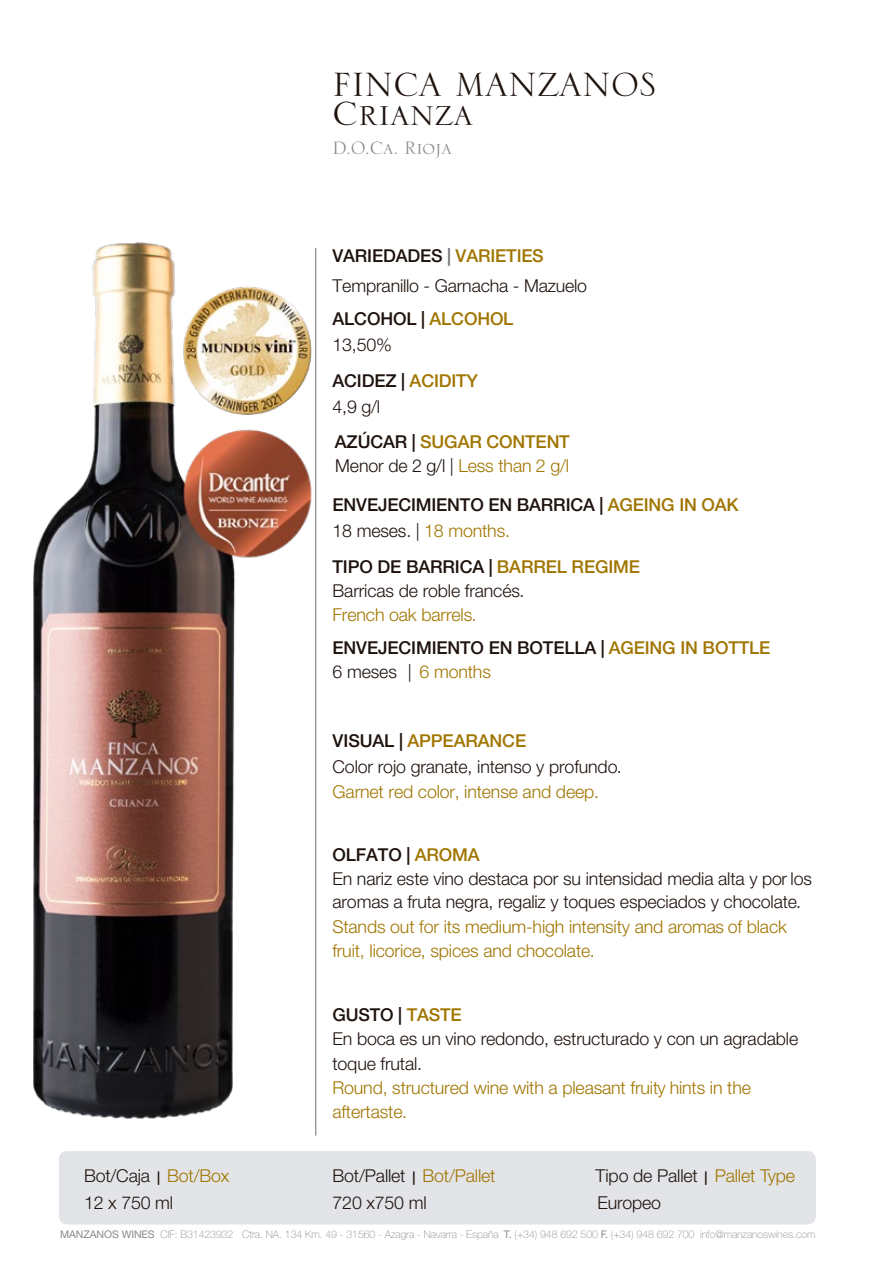
<style>
.page{position:relative;width:893px;height:1263px;background:#fff}
.page>*{position:absolute;margin:0;border:0;box-sizing:border-box;transform-origin:0 0}
.t1{font:44.4px "Serlio LT Std";color:#1e120d}
.t2{font:23.7px "Serlio LT Std";color:#89878c}
.t3{font:300 17.7px/23.4px "Helvetica Neue LT Std";letter-spacing:-.01em;color:#1e120d}
.t4{font:500 17.7px/38.5px "Helvetica Neue LT Std";letter-spacing:-.01em;color:#1e120d}
.t5{font:300 17.7px/23.9px "Helvetica Neue LT Std";letter-spacing:-.01em;color:#a07500}
.t6{font:500 17.7px/35px "Helvetica Neue LT Std";letter-spacing:-.005em;color:#a07500}
.t7{font:100 10.5px "Helvetica Neue LT Std";letter-spacing:-.005em;color:#89878c}
.s1{font-weight:500}
.s2{font-weight:500;color:#727277}
.s3{font-weight:500;color:#a07500}
.s4{color:#a07500}
.s5{font-weight:300;color:#1e120d}
.s6{color:#1e120d}
.s7{font-weight:300}
.s8{font-weight:300;color:#a07500}
.s9{font-weight:500;font-size:13.5px}
.s10{font-weight:400}
</style>
<div class="page">
<img style="left:33px;top:242px;width:284px;height:879px">
<div style="left:59px;top:1151px;width:757px;height:73px;background:#e3e4e8;border-radius:8px"></div>
<hr style="left:315px;top:248px;width:1px;height:887px;background:#727277">
<h1 class="t1" style="left:333px;top:63px;width:325px">FINCA MANZANOS</h1>
<h1 class="t1" style="left:333px;top:92px;width:142px">Crianza</h1>
<h2 class="t2" style="left:333px;top:136px;width:121px">D.O.Ca. Rioja</h2>
<p class="t3" style="left:333px;top:241px;width:256px;line-height:29.8px"><span class="s1">VARIEDADES</span> <span class="s2">|</span> <span class="s3">VARIETIES<br></span>Tempranillo - Garnacha - Mazuelo</p>
<p class="t4" style="left:332px;top:299px;width:182px">ALCOHOL | <span class="s4">ALCOHOL</span></p>
<p class="t3" style="left:333px;top:332px;width:61px">13,50%</p>
<p class="t4" style="left:333px;top:361px;width:147px">ACIDEZ | <span class="s4">ACIDITY</span></p>
<p class="t6" style="left:333px;top:389px;width:239px"><span class="s5">4,9 g/l<br></span><span class="s6">AZÚCAR |</span> SUGAR CONTENT</p>
<p class="t4" style="left:333px;top:447px;width:408px"><span class="s7">Menor de 2 g/l |</span> <span class="s8">Less than 2 g/l<br></span>ENVEJECIMIENTO EN BARRICA | <span class="s4">AGEING IN OAK</span></p>
<p class="t4" style="left:333px;top:512px;width:309px;line-height:36.2px"><span class="s7">18 meses. |</span> <span class="s8">18 months.<br></span>TIPO DE BARRICA | <span class="s4">BARREL REGIME</span></p>
<p class="t3" style="left:333px;top:579px;width:193px">Barricas de roble francés.</p>
<p class="t4" style="left:333px;top:599px;width:439px;line-height:32.1px"><span class="s8">French oak barrels.<br></span>ENVEJECIMIENTO EN BOTELLA | <span class="s4">AGEING IN BOTTLE</span></p>
<p class="t3" style="left:333px;top:659px;width:160px">6 meses | <span class="s4">6 months</span></p>
<p class="t3" style="left:333px;top:727px;width:291px;line-height:26.1px"><span class="s1">VISUAL |</span> <span class="s3">APPEARANCE<br></span>Color rojo granate, intenso y profundo.</p>
<p class="t5" style="left:333px;top:779px;width:268px">Garnet red color, intense and deep.</p>
<p class="t3" style="left:332px;top:843px;width:481px"><span class="s1">OLFATO |</span> <span class="s3">AROMA<br></span>En nariz este vino destaca por su intensidad media alta y por los aromas a fruta negra, regaliz y toques especiados y chocolate.</p>
<p class="t5" style="left:332px;top:914px;width:456px">Stands out for its medium-high intensity and aromas of black fruit, licorice, spices and chocolate.</p>
<p class="t3" style="left:332px;top:1002px;width:467px;line-height:24.5px"><span class="s1">GUSTO |</span> <span class="s3">TASTE<br></span>En boca es un vino redondo, estructurado y con un agradable toque frutal.</p>
<p class="t5" style="left:332px;top:1075px;width:420px;line-height:24.5px">Round, structured wine with a pleasant fruity hints in the aftertaste.</p>
<p class="t3" style="left:84px;top:1163px;width:147px">Bot/Caja <span class="s9">|</span> <span class="s4">Bot/Box</span></p>
<p class="t3" style="left:333px;top:1163px;width:164px">Bot/Pallet <span class="s9">|</span> <span class="s4">Bot/Pallet</span></p>
<p class="t3" style="left:595px;top:1163px;width:201px">Tipo de Pallet <span class="s9">|</span> <span class="s4">Pallet Type</span></p>
<p class="t3" style="left:84px;top:1191px;width:91px">12 x 750 ml</p>
<p class="t3" style="left:333px;top:1191px;width:96px">720 x750 ml</p>
<p class="t3" style="left:597px;top:1191px;width:65px">Europeo</p>
<p class="t7" style="left:60px;top:1228px;width:757px"><span class="s10">MANZANOS WINES</span> CIF: B31423932 Ctra. NA. 134 Km. 49 - 31560 - Azagra - Navarra - España <span class="s10">T.</span> (+34) 948 692 500 <span class="s10">F.</span> (+34) 948 692 700 info@manzanoswines.com</p>
</div>
